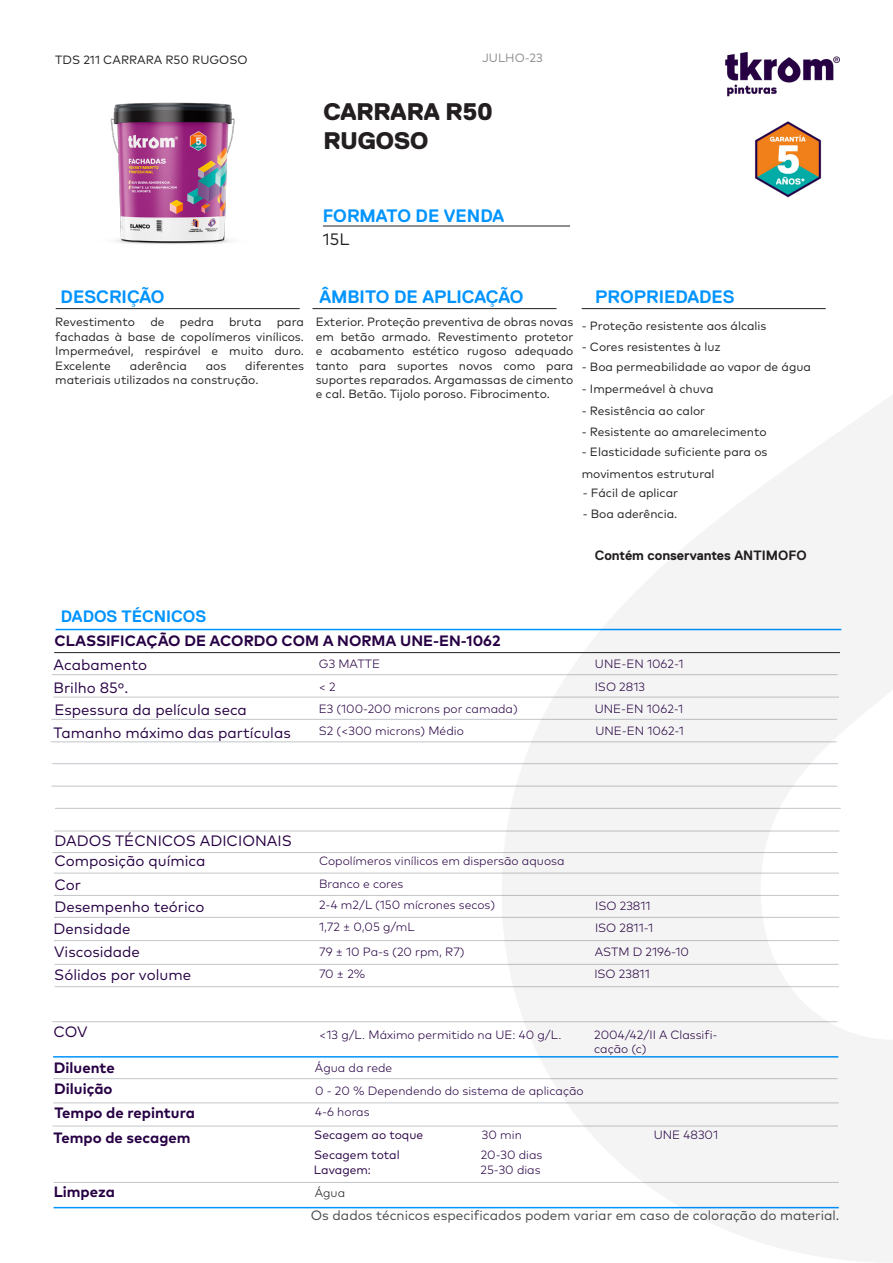
<style>
.page{position:relative;width:893px;height:1263px;background:#fff}
.page>*{position:absolute;margin:0;border:0;box-sizing:border-box;transform-origin:0 0}
.t1{font:800 24px/28.8px "Replica Pro";color:#231f20}
.t2{font:700 18px "Replica";color:#0094ff}
.t3{font:700 16.5px "Replica";color:#0094ff}
.t4{font:16.5px "Mark Pro";color:#231f20}
.t5{font:15px/23.1px "Mark Pro";color:#270044}
.t6{font:700 15px/23.4px "Mark Pro";color:#270044}
.t7{font:13.5px "Mark Pro";color:#46484a}
.t8{font:700 13.5px "Replica Pro";color:#231f20}
.t9{font:12px/14.4px "Mark Pro";color:#231f20;text-align:justify}
.t10{font:300 12px/23px "Mark Pro";color:#270044}
.t11{font:12px/19.8px "Mark Pro";color:#270044}
.t12{font:12px "Mark Pro";color:#8b8d90}
.t13{font:300 12px "Mark Pro";color:#231f20}
</style>
<div class="page">
<img style="left:110px;top:102px;width:125px;height:142px">
<hr style="left:323px;top:226px;width:247px;height:1px;background:#231f20">
<hr style="left:56px;top:308px;width:244px;height:1px;background:#231f20">
<hr style="left:56px;top:629px;width:785px;height:1px;background:#0094ff">
<hr style="left:54px;top:652px;width:786px;height:1px;background:#231f20">
<hr style="left:52px;top:674px;width:786px;height:1px;background:#c2c5ca">
<hr style="left:53px;top:697px;width:786px;height:1px;background:#c2c5ca">
<hr style="left:51px;top:719px;width:786px;height:1px;background:#c2c5ca">
<hr style="left:55px;top:986px;width:784px;height:1px;background:#c2c5ca">
<hr style="left:54px;top:873px;width:785px;height:1px;background:#c2c5ca">
<hr style="left:54px;top:895px;width:785px;height:1px;background:#c2c5ca">
<hr style="left:54px;top:917px;width:785px;height:1px;background:#c2c5ca">
<hr style="left:54px;top:940px;width:785px;height:1px;background:#c2c5ca">
<hr style="left:53px;top:1056px;width:785px;height:1px;background:#0094ff">
<hr style="left:54px;top:831px;width:785px;height:1px;background:#c2c5ca">
<hr style="left:52px;top:1021px;width:785px;height:1px;background:#c2c5ca">
<hr style="left:53px;top:1078px;width:784px;height:1px;background:#c2c5ca">
<hr style="left:53px;top:1102px;width:786px;height:1px;background:#c2c5ca">
<hr style="left:52px;top:1126px;width:786px;height:1px;background:#c2c5ca">
<hr style="left:54px;top:1182px;width:785px;height:1px;background:#c2c5ca">
<img style="left:755px;top:121px;width:67px;height:76px">
<hr style="left:54px;top:1207px;width:785px;height:1px;background:#0094ff">
<hr style="left:51px;top:741px;width:786px;height:1px;background:#c2c5ca">
<hr style="left:52px;top:763px;width:786px;height:1px;background:#c2c5ca">
<hr style="left:52px;top:786px;width:785px;height:1px;background:#c2c5ca">
<hr style="left:55px;top:808px;width:786px;height:1px;background:#c2c5ca">
<hr style="left:582px;top:308px;width:244px;height:1px;background:#231f20">
<hr style="left:312px;top:308px;width:244px;height:1px;background:#231f20">
<hr style="left:53px;top:852px;width:785px;height:1px;background:#c2c5ca">
<hr style="left:54px;top:964px;width:785px;height:1px;background:#c2c5ca">
<img style="left:725px;top:52px;width:115px;height:45px">
<svg style="left:502px;top:395px;width:391px;height:867px;fill:#f4f4f4"></svg>
<p class="t9" style="left:55px;top:51px;width:194px">TDS 211 CARRARA R50 RUGOSO</p>
<p class="t12" style="left:482px;top:49px;width:62px">JULHO-23</p>
<h1 class="t1" style="left:323px;top:98px;width:171px">CARRARA R50<br>RUGOSO</h1>
<h2 class="t2" style="left:323px;top:205px;width:183px">FORMATO DE VENDA</h2>
<h3 class="t4" style="left:323px;top:226px;width:28px">15L</h3>
<h2 class="t2" style="left:61px;top:287px;width:106px">DESCRIÇÃO</h2>
<h2 class="t2" style="left:319px;top:287px;width:205px">ÂMBITO DE APLICAÇÃO</h2>
<p class="t9" style="left:55px;top:314px;width:81px">Revestimento</p>
<p class="t9" style="left:150px;top:314px;width:16px">de</p>
<p class="t9" style="left:180px;top:314px;width:35px">pedra</p>
<p class="t9" style="left:229px;top:314px;width:34px">bruta</p>
<p class="t9" style="left:55px;top:314px;width:250px;text-indent:222px">para fachadas à base de copolímeros vinílicos.<br>Impermeável, respirável e muito duro.<br>Excelente</p>
<p class="t9" style="left:55px;top:357px;width:250px;text-indent:190px">diferentes materiais utilizados na construção.</p>
<p class="t9" style="left:130px;top:357px;width:58px">aderência</p>
<p class="t9" style="left:206px;top:357px;width:22px">aos</p>
<p class="t9" style="left:316px;top:314px;width:259px">Exterior. Proteção preventiva de obras novas em betão armado. Revestimento protetor e acabamento estético rugoso adequado tanto para suportes novos como para suportes reparados. Argamassas de cimento e cal. Betão. Tijolo poroso. Fibrocimento.</p>
<h2 class="t2" style="left:595px;top:287px;width:141px">PROPRIEDADES</h2>
<p class="t9" style="left:582px;top:318px;width:186px">- Proteção resistente aos álcalis</p>
<p class="t9" style="left:582px;top:338px;width:141px">- Cores resistentes à luz</p>
<p class="t9" style="left:582px;top:359px;width:231px">- Boa permeabilidade ao vapor de água</p>
<p class="t9" style="left:582px;top:380px;width:133px">- Impermeável à chuva</p>
<p class="t9" style="left:582px;top:402px;width:125px">- Resistência ao calor</p>
<p class="t9" style="left:582px;top:424px;width:186px">- Resistente ao amarelecimento</p>
<p class="t9" style="left:582px;top:440px;width:187px;line-height:21.5px">- Elasticidade suficiente para os movimentos estrutural</p>
<p class="t9" style="left:583px;top:485px;width:97px">- Fácil de aplicar</p>
<p class="t9" style="left:583px;top:505px;width:96px">- Boa aderência.</p>
<p class="t8" style="left:595px;top:548px;width:213px">Contém conservantes ANTIMOFO</p>
<h3 class="t3" style="left:61px;top:607px;width:147px">DADOS TÉCNICOS</h3>
<p class="t6" style="left:55px;top:628px;width:447px">CLASSIFICAÇÃO DE ACORDO COM A NORMA UNE-EN-1062</p>
<p class="t5" style="left:54px;top:652px;width:95px">Acabamento<br>Brilho 85º.</p>
<p class="t10" style="left:319px;top:651px;width:63px">G3 MATTE &lt; 2</p>
<p class="t10" style="left:595px;top:651px;width:90px">UNE-EN 1062-1<br>ISO 2813</p>
<p class="t5" style="left:54px;top:697px;width:194px">Espessura da película seca</p>
<p class="t10" style="left:319px;top:696px;width:201px">E3 (100-200 microns por camada)</p>
<p class="t10" style="left:595px;top:696px;width:90px">UNE-EN 1062-1</p>
<p class="t5" style="left:54px;top:720px;width:239px">Tamanho máximo das partículas</p>
<p class="t10" style="left:319px;top:719px;width:147px">S2 (&lt;300 microns) Médio</p>
<p class="t10" style="left:595px;top:719px;width:90px">UNE-EN 1062-1</p>
<p class="t5" style="left:54px;top:830px;width:239px;line-height:19.5px">DADOS TÉCNICOS ADICIONAIS<br>Composição química</p>
<p class="t5" style="left:54px;top:872px;width:28px">Cor</p>
<p class="t10" style="left:319px;top:848px;width:247px">Copolímeros vinílicos em dispersão aquosa</p>
<p class="t10" style="left:319px;top:871px;width:86px">Branco e cores</p>
<p class="t5" style="left:54px;top:894px;width:151px">Desempenho teórico</p>
<p class="t10" style="left:319px;top:892px;width:177px">2-4 m2/L (150 mícrones secos)</p>
<p class="t10" style="left:595px;top:894px;width:57px">ISO 23811</p>
<p class="t5" style="left:53px;top:916px;width:78px">Densidade</p>
<p class="t10" style="left:319px;top:915px;width:97px">1,72 ± 0,05 g/mL</p>
<p class="t10" style="left:595px;top:915px;width:60px">ISO 2811-1</p>
<p class="t5" style="left:54px;top:939px;width:87px">Viscosidade</p>
<p class="t10" style="left:319px;top:939px;width:147px">79 ± 10 Pa-s (20 rpm, R7)</p>
<p class="t10" style="left:595px;top:939px;width:96px">ASTM D 2196-10</p>
<p class="t5" style="left:54px;top:961px;width:138px">Sólidos por volume</p>
<p class="t10" style="left:319px;top:961px;width:48px">70 ± 2%</p>
<p class="t10" style="left:594px;top:961px;width:57px">ISO 23811</p>
<p class="t5" style="left:54px;top:1019px;width:36px">COV</p>
<p class="t10" style="left:319px;top:1022px;width:244px">&lt;13 g/L. Máximo permitido na UE: 40 g/L.</p>
<p class="t10" style="left:594px;top:1026px;width:125px;line-height:14.4px">2004/42/II A Classifi&shy;cação (c)</p>
<p class="t6" style="left:54px;top:1054px;width:62px">Diluente</p>
<p class="t10" style="left:315px;top:1055px;width:79px">Água da rede</p>
<p class="t6" style="left:54px;top:1076px;width:142px">Diluição<br>Tempo de repintura</p>
<p class="t10" style="left:315px;top:1079px;width:270px;line-height:21.3px">0 - 20 % Dependendo do sistema de aplicação<br>4-6 horas</p>
<p class="t6" style="left:53px;top:1125px;width:139px">Tempo de secagem</p>
<p class="t11" style="left:314px;top:1124px;width:111px">Secagem ao toque<br>Secagem total</p>
<p class="t11" style="left:314px;top:1159px;width:59px">Lavagem:</p>
<p class="t10" style="left:482px;top:1123px;width:41px">30 min</p>
<p class="t10" style="left:654px;top:1122px;width:66px">UNE 48301</p>
<p class="t10" style="left:480px;top:1146px;width:63px;line-height:15px">20-30 dias<br>25-30 dias</p>
<p class="t7" style="left:311px;top:1205px;width:530px">Os dados técnicos especificados podem variar em caso de coloração do material.</p>
<p class="t6" style="left:54px;top:1178px;width:63px">Limpeza</p>
<p class="t13" style="left:315px;top:1183px;width:32px">Água</p>
</div>
